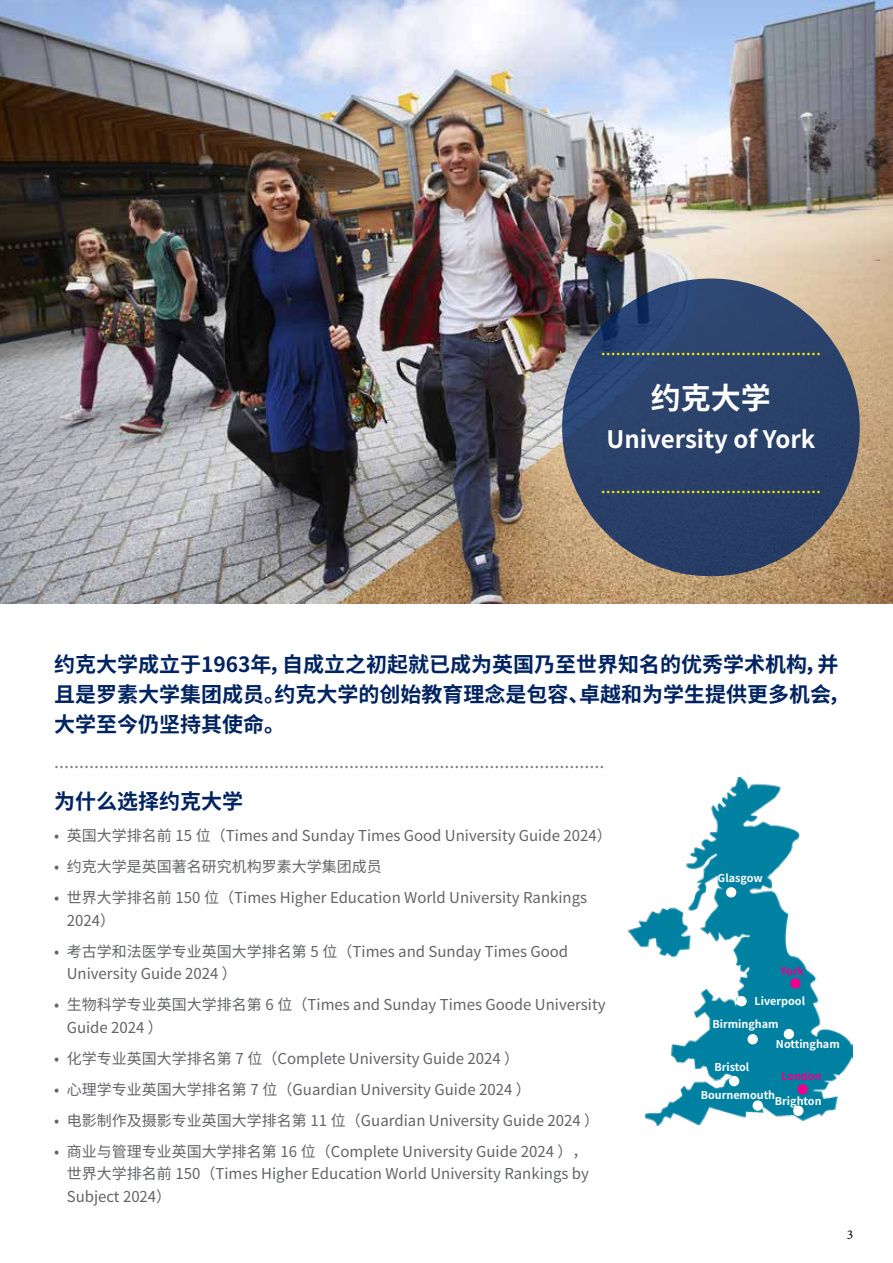
<style>
.page{position:relative;width:893px;height:1263px;background:#fff}
.page>*{position:absolute;margin:0;border:0;box-sizing:border-box;transform-origin:0 0}
.t1{font:700 30px "Noto Sans Hans";color:#fff}
.t2{font:700 24px "Noto Sans Hans";color:#fff}
.t3{font:700 21px/30px "Noto Sans Hans";color:#002461}
.t4{font:18px "Noto Sans Hans";color:#828282}
.t5{font:18px "Noto Sans Hans";color:#fff200}
.t6{font:15px/22.5px "Noto Sans Hans";color:#626466}
.t7{font:13.5px "Minion Pro";color:#000}
.t8{font:700 10.8px/19.6px "Noto Sans Hans";color:#fff}
.t9{font:700 10.8px "Noto Sans Hans";color:#ec008c}
</style>
<div class="page">
<img style="left:1px;top:0;width:892px;height:604px">
<div style="left:562px;top:279px;width:298px;height:297px;background:linear-gradient(to right,#2a4370,#2a3f67);border-radius:50%"></div>
<img style="left:629px;top:777px;width:224px;height:348px">
<div style="left:736px;top:996px;width:11px;height:10px;background:#fff;border-radius:50%"></div>
<div style="left:797px;top:1084px;width:11px;height:10px;background:#ec008c;border-radius:50%"></div>
<div style="left:790px;top:978px;width:11px;height:10px;background:#ec008c;border-radius:50%"></div>
<div style="left:747px;top:1034px;width:11px;height:10px;background:#fff;border-radius:50%"></div>
<div style="left:784px;top:1029px;width:10px;height:10px;background:#fff;border-radius:50%"></div>
<div style="left:726px;top:887px;width:10px;height:10px;background:#fff;border-radius:50%"></div>
<div style="left:793px;top:1105px;width:10px;height:11px;background:#fff;border-radius:50%"></div>
<div style="left:752px;top:1100px;width:11px;height:11px;background:#fff;border-radius:50%"></div>
<div style="left:729px;top:1076px;width:10px;height:10px;background:#fff;border-radius:50%"></div>
<img style="left:0;top:0;width:1px;height:604px">
<p class="t5" style="left:601px;top:338px;width:222px">............................................</p>
<h1 class="t1" style="left:651px;top:381px;width:122px">约克大学</h1>
<h2 class="t2" style="left:606px;top:426px;width:210px">University of York</h2>
<p class="t5" style="left:601px;top:476px;width:222px">............................................</p>
<h3 class="t3" style="left:54px;top:649px;width:797px">约克大学成立于1963年，自成立之初起就已成为英国乃至世界知名的优秀学术机构，并且是罗素大学集团成员。约克大学的创始教育理念是包容、卓越和为学生提供更多机会，大学至今仍坚持其使命。</h3>
<p class="t4" style="left:54px;top:751px;width:552px">..............................................................................................................</p>
<h3 class="t3" style="left:54px;top:787px;width:190px">为什么选择约克大学</h3>
<p class="t6" style="left:54px;top:825px;width:559px">• 英国大学排名前 15 位（Times and Sunday Times Good University Guide 2024）</p>
<p class="t6" style="left:54px;top:856px;width:329px">• 约克大学是英国著名研究机构罗素大学集团成员</p>
<p class="t6" style="left:67px;top:887px;width:522px;text-indent:-13px">• 世界大学排名前 150 位（Times Higher Education World University Rankings<br>2024）</p>
<p class="t6" style="left:67px;top:940px;width:503px;text-indent:-13px">• 考古学和法医学专业英国大学排名第 5 位（Times and Sunday Times Good<br>University Guide 2024 ）</p>
<p class="t6" style="left:67px;top:994px;width:540px;text-indent:-13px">• 生物科学专业英国大学排名第 6 位（Times and Sunday Times Goode University<br>Guide 2024 ）</p>
<p class="t6" style="left:54px;top:1047px;width:467px">• 化学专业英国大学排名第 7 位（Complete University Guide 2024 ）</p>
<p class="t6" style="left:54px;top:1078px;width:478px">• 心理学专业英国大学排名第 7 位（Guardian University Guide 2024 ）</p>
<p class="t6" style="left:54px;top:1109px;width:546px">• 电影制作及摄影专业英国大学排名第 11 位（Guardian University Guide 2024 ）</p>
<p class="t6" style="left:67px;top:1140px;width:524px;text-align:justify;text-indent:-13px">• 商业与管理专业英国大学排名第 16 位（Complete University Guide 2024 ），世界大学排名前 150（Times Higher Education World University Rankings by Subject 2024）</p>
<p class="t8" style="left:718px;top:869px;width:47px">Glasgow</p>
<p class="t9" style="left:780px;top:965px;width:25px">York</p>
<p class="t8" style="left:754px;top:991px;width:52px">Liverpool</p>
<p class="t8" style="left:776px;top:1015px;width:65px;text-indent:-64px">Birmingham<br>Nottingham</p>
<p class="t8" style="left:714px;top:1057px;width:36px">Bristol</p>
<p class="t9" style="left:781px;top:1070px;width:42px">London</p>
<p class="t8" style="left:701px;top:1085px;width:76px">Bournemouth</p>
<p class="t8" style="left:775px;top:1091px;width:48px">Brighton</p>
<p class="t7" style="left:847px;top:1225px;width:8px">3</p>
</div>
